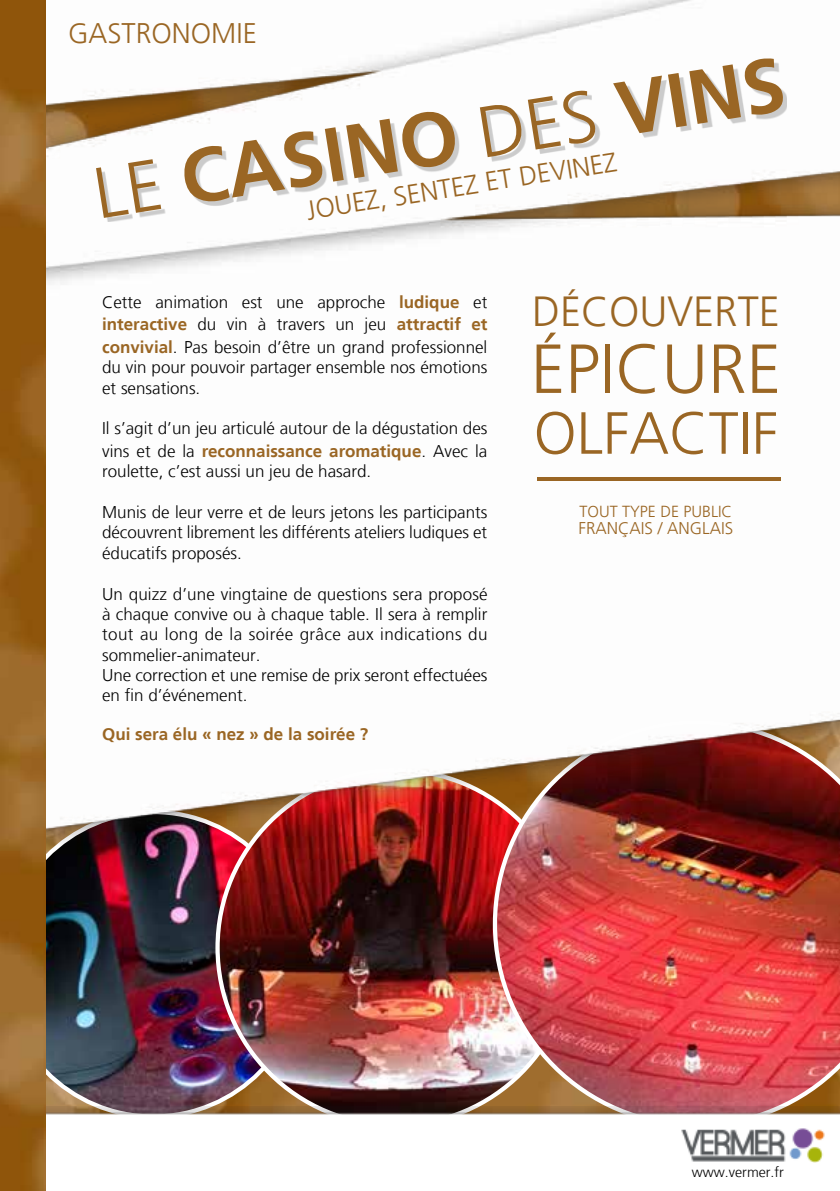
<style>
.page{position:relative;width:840px;height:1191px;background:#fff}
.page>*{position:absolute;margin:0;border:0;box-sizing:border-box;transform-origin:0 0}
.t1{font:700 76.4px "Frutiger LT";color:#9a6624}
.t2{font:300 69.2px "Frutiger LT";color:#9a6624}
.t3{font:300 59.4px "Frutiger LT";color:#9a6624}
.t4{font:300 42px "Frutiger LT";color:#9a6624}
.t5{font:300 28.2px "Frutiger LT";color:#9a6624}
.t6{font:300 26.8px "Frutiger LT";color:#9a6624}
.t7{font:300 17px/20.4px "Frutiger LT";color:#000}
.t8{font:700 17px "Frutiger LT";color:#9a6624}
.t9{font:300 17px "Frutiger LT";color:#9a6624}
.t10{font:300 16px "Frutiger LT";color:#9a6624}
.t11{font:300 14.2px "Frutiger LT";color:#000}
.s1{font-weight:300;font-size:72.2px}
.s2{font-weight:700;color:#9a6624}
</style>
<div class="page">
<img style="left:45px;top:864px;width:259px;height:242px">
<img style="left:217px;top:770px;width:355px;height:355px;border-radius:178px">
<img style="left:492px;top:864px;width:347px;height:242px">
<img style="left:45px;top:0;width:794px;height:864px">
<img style="left:45px;top:1106px;width:794px;height:85px">
<img style="left:680px;top:1127px;width:144px;height:35px">
<hr style="left:537px;top:477px;width:243px;height:3px;background:#9a6624">
<div style="left:100px;top:62px;width:686px;height:160px;background:#000;opacity:.2"></div>
<svg style="left:0;top:0;width:45px;height:1191px"></svg>
<h3 class="t5" style="left:68px;top:17px;width:190px">GASTRONOMIE</h3>
<h1 class="t1" style="left:87px;top:148px;width:700px;rotate:-9deg"><span class="s1">LE</span> CASINO <span class="s1">DES</span> VINS</h1>
<h3 class="t6" style="left:304px;top:195px;width:315px;rotate:-9deg">JOUEZ, SENTEZ ET DEVINEZ</h3>
<p class="t7" style="left:102px;top:291px;width:386px;line-height:22.6px;text-align:justify">Cette animation est une approche <span class="s2">ludique</span> et <span class="s2">interactive</span> du vin à travers un jeu <span class="s2">attractif et convivial</span>. Pas besoin d’être un grand professionnel</p>
<p class="t7" style="left:102px;top:357px;width:386px">du vin pour pouvoir partager ensemble nos émotions et sensations.</p>
<p class="t7" style="left:102px;top:417px;width:386px;line-height:22.6px">Il s’agit d’un jeu articulé autour de la dégustation des vins et de la <span class="s2">reconnaissance aromatique</span>. Avec la</p>
<p class="t7" style="left:102px;top:461px;width:270px">roulette, c’est aussi un jeu de hasard.</p>
<p class="t7" style="left:102px;top:502px;width:386px;text-align:justify">Munis de leur verre et de leurs jetons les participants découvrent librement les différents ateliers ludiques et éducatifs proposés.</p>
<p class="t7" style="left:102px;top:584px;width:386px">Un quizz d’une vingtaine de questions sera proposé à chaque convive ou à chaque table. Il sera à remplir tout au long de la soirée grâce aux indications du sommelier-animateur.<br>Une correction et une remise de prix seront effectuées en fin d’événement.</p>
<p class="t8" style="left:102px;top:724px;width:267px">Qui sera élu « nez » de la soirée ?</p>
<h3 class="t4" style="left:531px;top:288px;width:249px">DÉCOUVERTE</h3>
<h2 class="t2" style="left:530px;top:330px;width:252px">ÉPICURE</h2>
<h3 class="t3" style="left:533px;top:399px;width:246px">OLFACTIF</h3>
<p class="t10" style="left:579px;top:503px;width:154px">TOUT TYPE DE PUBLIC</p>
<p class="t9" style="left:578px;top:519px;width:156px">FRANÇAIS / ANGLAIS</p>
<p class="t11" style="left:691px;top:1163px;width:93px">www.vermer.fr</p>
</div>
